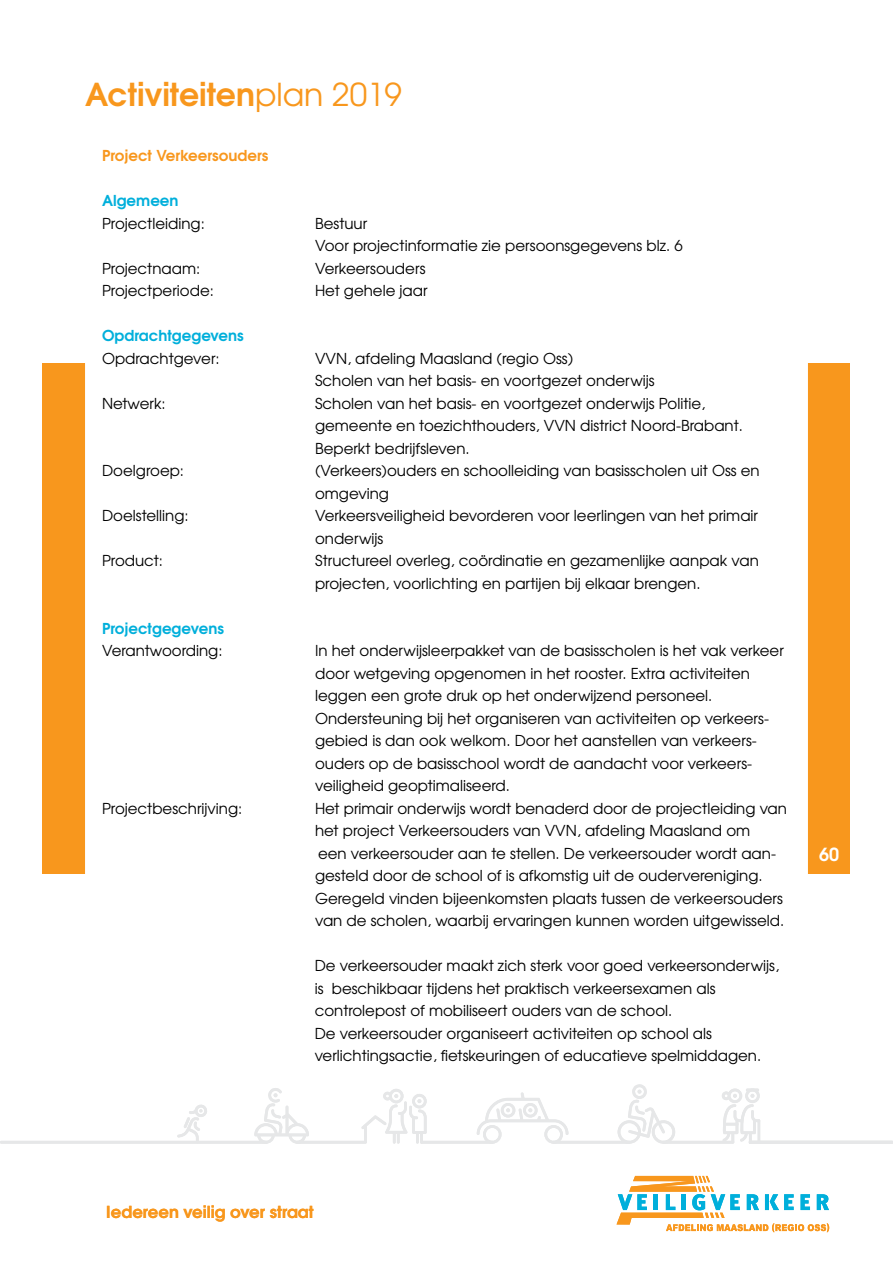
<style>
.page{position:relative;width:893px;height:1263px;background:#fff}
.page>*{position:absolute;margin:0;border:0;box-sizing:border-box;transform-origin:0 0}
.t1{font:700 31.5px "Te X Gyre Adventor";color:#f8971d}
.t2{font:700 18px "Te X Gyre Adventor";color:#fff}
.t3{font:700 16.5px "Te X Gyre Adventor";color:#f8971d}
.t4{font:15px/22.5px "Te X Gyre Adventor";color:#000}
.t5{font:700 15px "Te X Gyre Adventor";color:#00afdb}
.t6{font:700 15px "Te X Gyre Adventor";color:#f8971d}
.s1{font-weight:400}
</style>
<div class="page">
<div style="left:43px;top:363px;width:807px;height:510px;background:#f8971d"></div>
<div style="left:85px;top:361px;width:723px;height:524px;background:#fff"></div>
<svg style="left:617px;top:1176px;width:212px;height:56px"></svg>
<hr style="left:0;top:1141px;width:267px;height:3px;background:#e6e7e8">
<svg style="left:177px;top:1084px;width:716px;height:60px"></svg>
<h1 class="t1" style="left:85px;top:68px;width:318px">Activiteiten<span class="s1">plan 2019</span></h1>
<p class="t6" style="left:102px;top:143px;width:168px">Project Verkeersouders</p>
<p class="t5" style="left:102px;top:188px;width:78px">Algemeen</p>
<p class="t4" style="left:102px;top:211px;width:104px">Projectleiding:</p>
<p class="t4" style="left:315px;top:211px;width:369px">Bestuur<br>Voor projectinformatie zie persoonsgegevens blz. 6</p>
<p class="t4" style="left:102px;top:256px;width:100px">Projectnaam:</p>
<p class="t4" style="left:315px;top:256px;width:112px">Verkeersouders</p>
<p class="t4" style="left:102px;top:278px;width:113px">Projectperiode:</p>
<p class="t4" style="left:315px;top:278px;width:114px">Het gehele jaar</p>
<p class="t5" style="left:102px;top:323px;width:143px">Opdrachtgegevens</p>
<p class="t4" style="left:102px;top:346px;width:119px">Opdrachtgever:</p>
<p class="t4" style="left:315px;top:346px;width:341px">VVN, afdeling Maasland (regio Oss)<br>Scholen van het basis- en voortgezet onderwijs</p>
<p class="t4" style="left:102px;top:391px;width:65px">Netwerk:</p>
<p class="t4" style="left:315px;top:391px;width:429px">Scholen van het basis- en voortgezet onderwijs Politie, gemeente en toezichthouders, VVN district Noord-Brabant.<br>Beperkt bedrijfsleven.</p>
<p class="t4" style="left:102px;top:458px;width:84px">Doelgroep:</p>
<p class="t4" style="left:315px;top:458px;width:446px">(Verkeers)ouders en schoolleiding van basisscholen uit Oss en omgeving</p>
<p class="t4" style="left:102px;top:503px;width:88px">Doelstelling:</p>
<p class="t4" style="left:315px;top:503px;width:445px">Verkeersveiligheid bevorderen voor leerlingen van het primair onderwijs</p>
<p class="t4" style="left:102px;top:548px;width:62px">Product:</p>
<p class="t4" style="left:315px;top:548px;width:445px">Structureel overleg, coördinatie en gezamenlijke aanpak van projecten, voorlichting en partijen bij elkaar brengen.</p>
<p class="t5" style="left:102px;top:615px;width:123px">Projectgegevens</p>
<p class="t4" style="left:102px;top:638px;width:122px">Verantwoording:</p>
<p class="t4" style="left:315px;top:638px;width:470px">In het onderwijsleerpakket van de basisscholen is het vak verkeer door wetgeving opgenomen in het rooster. Extra activiteiten leggen een grote druk op het onderwijzend personeel.<br>Ondersteuning bij het organiseren van activiteiten op verkeers&shy;gebied is dan ook welkom. Door het aanstellen van verkeers&shy;ouders op de basisschool wordt de aandacht voor verkeers&shy;veiligheid geoptimaliseerd.</p>
<p class="t4" style="left:102px;top:796px;width:142px">Projectbeschrijving:</p>
<p class="t4" style="left:315px;top:796px;width:473px">Het primair onderwijs wordt benaderd door de projectleiding van het project Verkeersouders van VVN, afdeling Maasland om<br>een verkeersouder aan te stellen. De verkeersouder wordt aan&shy;gesteld door de school of is afkomstig uit de oudervereniging.<br>Geregeld vinden bijeenkomsten plaats tussen de verkeersouders van de scholen, waarbij ervaringen kunnen worden uitgewisseld.</p>
<p class="t4" style="left:315px;top:953px;width:466px">De verkeersouder maakt zich sterk voor goed verkeersonderwijs, is beschikbaar tijdens het praktisch verkeersexamen als controlepost of mobiliseert ouders van de school.<br>De verkeersouder organiseert activiteiten op school als verlichtingsactie, fietskeuringen of educatieve spelmiddagen.</p>
<p class="t2" style="left:819px;top:839px;width:22px">60</p>
<p class="t3" style="left:106px;top:1197px;width:209px">Iedereen veilig over straat</p>
</div>
